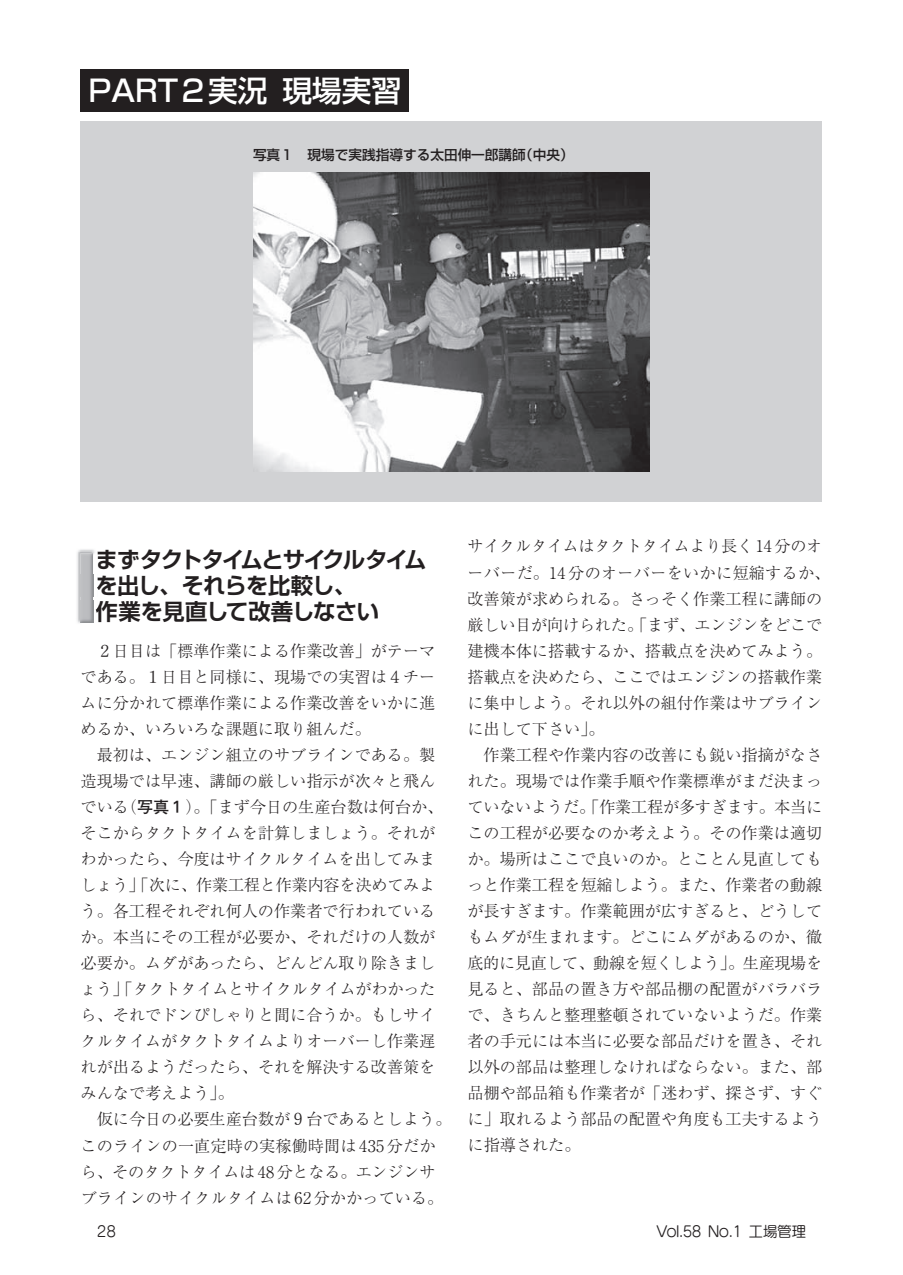
<style>
.page{position:relative;width:903px;height:1275px;background:#fff}
.page>*{position:absolute;margin:0;border:0;box-sizing:border-box;transform-origin:0 0}
.t1{font:500 29.75px "Shin Go Pro";color:#fff}
.t2{font:700 22.4px/26.1px "Shin Go Pro De";letter-spacing:-.045em;color:#231f20}
.t3{font:300 16.1px/26.1px "Ryumin Pro";color:#231f20}
.t4{font:300 16.1px "Ryumin Pr 6";color:#231f20}
.t5{font:14.88px "Seurat Pro M";letter-spacing:-.045em;color:#231f20}
.t6{font:500 13.65px "Shin Go Pro";color:#231f20}
.s1{font-family:"Tsuku Min Pro L";font-weight:400}
.s2{font-family:"Ryumin Pro"}
.s3{font-family:"Ryumin Pr 6"}
.s4{font-family:"Futo Go B101 Pr 6";font-weight:700}
.s5{font-family:"Iwa O Go Pro Db";font-weight:400;font-size:17.15px}
</style>
<div class="page">
<div style="left:81px;top:122px;width:741px;height:380px;background:#d1d2d4"></div>
<div style="left:81px;top:69px;width:328px;height:43px;background:#231f20"></div>
<svg style="left:97px;top:577px;width:1px;height:36px"></svg>
<img style="left:78px;top:549px;width:16px;height:2px">
<img style="left:77px;top:551px;width:18px;height:72px">
<img style="left:93px;top:575px;width:2px;height:21px">
<img style="left:93px;top:601px;width:4px;height:21px">
<img style="left:81px;top:553px;width:12px;height:70px">
<img style="left:81px;top:575px;width:12px;height:21px">
<img style="left:81px;top:601px;width:12px;height:21px">
<img style="left:253px;top:172px;width:397px;height:299px">
<h1 class="t1" style="left:88px;top:67px;width:315px">PART２実況 現場実習</h1>
<p class="t6" style="left:253px;top:144px;width:322px">写真１　現場で実践指導する太田伸一郎講師（中央）</p>
<h2 class="t2" style="left:95px;top:544px;width:333px">まずタクトタイムとサイクルタイムを出し、それらを比較し、<br>作業を見直して改善しなさい</h2>
<p class="t4" style="left:97px;top:638px;width:340px"><span class="s1">２</span>日目<span class="s2">は「</span>標準作業<span class="s2">による</span>作業改善<span class="s2">」がテーマ</span></p>
<p class="t3" style="left:81px;top:662px;width:356px;text-align:justify">である。<span class="s1">１</span><span class="s3">日目</span>と<span class="s3">同様</span>に、<span class="s3">現場</span>での<span class="s3">実習</span>は<span class="s1">４</span>チームに<span class="s3">分</span>かれて<span class="s3">標準作業</span>による<span class="s3">作業改善</span>をいかに<span class="s3">進</span>めるか、いろいろな<span class="s3">課題</span>に<span class="s3">取</span>り<span class="s3">組</span>んだ。</p>
<p class="t3" style="left:97px;top:740px;width:340px"><span class="s3">最初</span>は、エンジン<span class="s3">組立</span>のサブラインである。<span class="s3">製</span></p>
<p class="t4" style="left:81px;top:768px;width:356px">造現場<span class="s2">では</span>早速<span class="s2">、</span>講師<span class="s2">の</span>厳<span class="s2">しい</span>指示<span class="s2">が</span>次々<span class="s2">と</span>飛<span class="s2">ん</span></p>
<p class="t3" style="left:81px;top:793px;width:364px">でいる（<span class="s4">写真</span><span class="s5">１</span>）。「まず<span class="s3">今日</span>の<span class="s3">生産台数</span>は<span class="s3">何台</span>か、そこからタクトタイムを<span class="s3">計算</span>しましょう。それがわかったら、<span class="s3">今度</span>はサイクルタイムを<span class="s3">出</span>してみましょう」「<span class="s3">次</span>に、<span class="s3">作業工程</span>と<span class="s3">作業内容</span>を<span class="s3">決</span>めてみよう。<span class="s3">各工程</span>それぞれ<span class="s3">何人</span>の<span class="s3">作業者</span>で<span class="s3">行</span>われているか。<span class="s3">本当</span>にその<span class="s3">工程</span>が<span class="s3">必要</span>か、それだけの<span class="s3">人数</span>が<span class="s3">必要</span>か。ムダがあったら、どんどん<span class="s3">取</span>り<span class="s3">除</span>きましょう」「タクトタイムとサイクルタイムがわかったら、それでドンぴしゃりと<span class="s3">間</span>に<span class="s3">合</span>うか。もしサイクルタイムがタクトタイムよりオーバーし<span class="s3">作業遅</span>れが<span class="s3">出</span>るようだったら、それを<span class="s3">解決</span>する<span class="s3">改善策</span>をみんなで<span class="s3">考</span>えよう」。</p>
<p class="t3" style="left:81px;top:1105px;width:372px;text-indent:16px"><span class="s3">仮</span>に<span class="s3">今日</span>の<span class="s3">必要生産台数</span>が<span class="s1">９</span><span class="s3">台</span>であるとしよう。このラインの<span class="s3">一直定時</span>の<span class="s3">実稼働時間</span>は435<span class="s3">分</span>だから、そのタクトタイムは48<span class="s3">分</span>となる。エンジンサブラインのサイクルタイムは62<span class="s3">分</span>かかっている。</p>
<p class="t3" style="left:467px;top:532px;width:364px">サイクルタイムはタクトタイムより<span class="s3">長</span>く 14<span class="s3">分</span>のオーバーだ。14<span class="s3">分</span>のオーバーをいかに<span class="s3">短縮</span>するか、<span class="s3">改善策</span>が<span class="s3">求</span>められる。さっそく<span class="s3">作業工程</span>に<span class="s3">講師</span>の<span class="s3">厳</span>しい<span class="s3">目</span>が<span class="s3">向</span>けられた。「まず、エンジンをどこで<span class="s3">建機本体</span>に<span class="s3">搭載</span>するか、<span class="s3">搭載点</span>を<span class="s3">決</span>めてみよう。<span class="s3">搭載点</span>を<span class="s3">決</span>めたら、ここではエンジンの<span class="s3">搭載作業</span>に<span class="s3">集中</span>しよう。それ<span class="s3">以外</span>の<span class="s3">組付作業</span>はサブラインに<span class="s3">出</span>して<span class="s3">下</span>さい」。</p>
<p class="t4" style="left:484px;top:742px;width:340px">作業工程<span class="s2">や</span>作業内容<span class="s2">の</span>改善<span class="s2">にも</span>鋭<span class="s2">い</span>指摘<span class="s2">がなさ</span></p>
<p class="t3" style="left:467px;top:766px;width:356px;text-align:justify">れた。<span class="s3">現場</span>では<span class="s3">作業手順</span>や<span class="s3">作業標準</span>がまだ<span class="s3">決</span>まっていないようだ。「<span class="s3">作業工程</span>が<span class="s3">多</span>すぎます。<span class="s3">本当</span>にこの<span class="s3">工程</span>が<span class="s3">必要</span>なのか<span class="s3">考</span>えよう。その<span class="s3">作業</span>は<span class="s3">適切</span>か。<span class="s3">場所</span>はここで<span class="s3">良</span>いのか。とことん<span class="s3">見直</span>してもっと<span class="s3">作業工程</span>を<span class="s3">短縮</span>しよう。また、<span class="s3">作業者</span>の<span class="s3">動線</span>が<span class="s3">長</span>すぎます。<span class="s3">作業範囲</span>が<span class="s3">広</span>すぎると、どうしてもムダが<span class="s3">生</span>まれます。どこにムダがあるのか、<span class="s3">徹底的</span>に<span class="s3">見直</span>して、<span class="s3">動線</span>を<span class="s3">短</span>くしよう」。<span class="s3">生産現場</span>を<span class="s3">見</span>ると、<span class="s3">部品</span>の<span class="s3">置</span>き<span class="s3">方</span>や<span class="s3">部品棚</span>の<span class="s3">配置</span>がバラバラで、きちんと<span class="s3">整理整頓</span>されていないようだ。<span class="s3">作業者</span>の<span class="s3">手元</span>には<span class="s3">本当</span>に<span class="s3">必要</span>な<span class="s3">部品</span>だけを<span class="s3">置</span>き、それ<span class="s3">以外</span>の<span class="s3">部品</span>は<span class="s3">整理</span>しなければならない。また、<span class="s3">部品棚</span>や<span class="s3">部品箱</span>も<span class="s3">作業者</span>が「<span class="s3">迷</span>わず、<span class="s3">探</span>さず、すぐに」<span class="s3">取</span>れるよう<span class="s3">部品</span>の<span class="s3">配置</span>や<span class="s3">角度</span>も<span class="s3">工夫</span>するように<span class="s3">指導</span>された。</p>
<p class="t5" style="left:97px;top:1222px;width:21px">28</p>
<p class="t5" style="left:657px;top:1222px;width:151px">Vol.58 No.1 工場管理</p>
</div>
